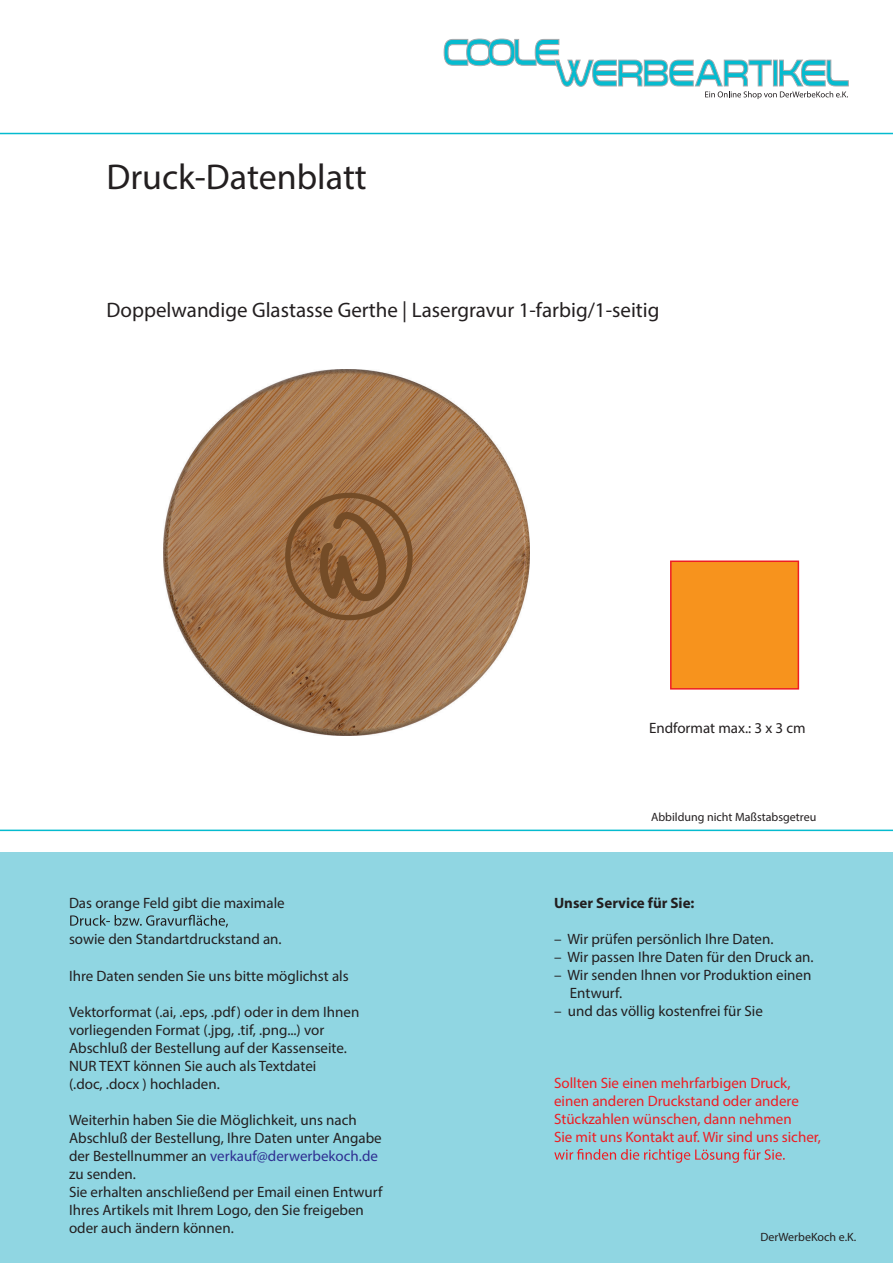
<style>
.page{position:relative;width:893px;height:1263px;background:#fff}
.page>*{position:absolute;margin:0;border:0;box-sizing:border-box;transform-origin:0 0}
.t1{font:36px "Myriad Pro";color:#231f20}
.t2{font:21px "Myriad Pro";color:#231f20}
.t3{font:15px/18px "Myriad Pro";color:#231f20}
.t4{font:15px/18px "Myriad Pro";color:#ee1d23}
.t5{font:700 15px "Myriad Pro";color:#231f20}
.t6{font:12px "Myriad Pro";color:#231f20}
.s1{color:#2e3092}
</style>
<div class="page">
<div style="left:0;top:852px;width:893px;height:411px;background:#90d6e2"></div>
<svg style="left:444px;top:39px;width:405px;height:60px"></svg>
<hr style="left:0;top:133px;width:893px;height:1px;background:#05bbcf">
<svg style="left:70px;top:915px;width:158px;height:12px"></svg>
<hr style="left:0;top:830px;width:893px;height:1px;background:#05bbcf">
<svg style="left:554px;top:1149px;width:231px;height:14px"></svg>
<div style="left:670px;top:560px;width:129px;height:130px;background:#f7931d;border:2px solid #ee1d23"></div>
<img style="left:163px;top:369px;width:366px;height:366px">
<svg style="left:285px;top:493px;width:128px;height:127px;background:#976a42"></svg>
<h1 class="t1" style="left:106px;top:155px;width:262px">Druck-Datenblatt</h1>
<h2 class="t2" style="left:106px;top:297px;width:554px">Doppelwandige Glastasse Gerthe | Lasergravur 1-farbig/1-seitig</h2>
<p class="t3" style="left:649px;top:719px;width:158px">Endformat max.: 3 x 3 cm</p>
<p class="t3" style="left:69px;top:893px;width:217px">Das orange Feld gibt die maximale</p>
<p class="t3" style="left:69px;top:929px;width:214px">sowie den Standartdruckstand an.</p>
<p class="t3" style="left:69px;top:967px;width:281px">Ihre Daten senden Sie uns bitte möglichst als</p>
<p class="t3" style="left:69px;top:1003px;width:292px">Vektorformat (.ai, .eps, .pdf) oder in dem Ihnen vorliegenden Format (.jpg, .tif, .png...) vor Abschluß der Bestellung auf der Kassenseite.<br>NUR TEXT können Sie auch als Textdatei<br>(.doc, .docx ) hochladen.</p>
<p class="t3" style="left:69px;top:1111px;width:315px">Weiterhin haben Sie die Möglichkeit, uns nach Abschluß der Bestellung, Ihre Daten unter Angabe der Bestellnummer an <span class="s1">verkauf@derwerbekoch.de </span>zu senden.<br>Sie erhalten anschließend per Email einen Entwurf Ihres Artikels mit Ihrem Logo, den Sie freigeben oder auch ändern können.</p>
<p class="t6" style="left:651px;top:810px;width:167px">Abbildung nicht Maßstabsgetreu</p>
<p class="t5" style="left:554px;top:893px;width:142px">Unser Service für Sie:</p>
<p class="t3" style="left:554px;top:929px;width:221px">– Wir prüfen persönlich Ihre Daten.</p>
<p class="t3" style="left:554px;top:947px;width:261px">– Wir passen Ihre Daten für den Druck an.</p>
<p class="t3" style="left:570px;top:965px;width:243px;text-indent:-16px">– Wir senden Ihnen vor Produktion einen<br>Entwurf.</p>
<p class="t3" style="left:554px;top:1001px;width:210px">– und das völlig kostenfrei für Sie</p>
<p class="t4" style="left:554px;top:1073px;width:269px">Sollten Sie einen mehrfarbigen Druck, einen anderen Druckstand oder andere Stückzahlen wünschen, dann nehmen<br>Sie mit uns Kontakt auf. Wir sind uns sicher,</p>
<p class="t6" style="left:760px;top:1230px;width:97px">DerWerbeKoch e.K.</p>
</div>
